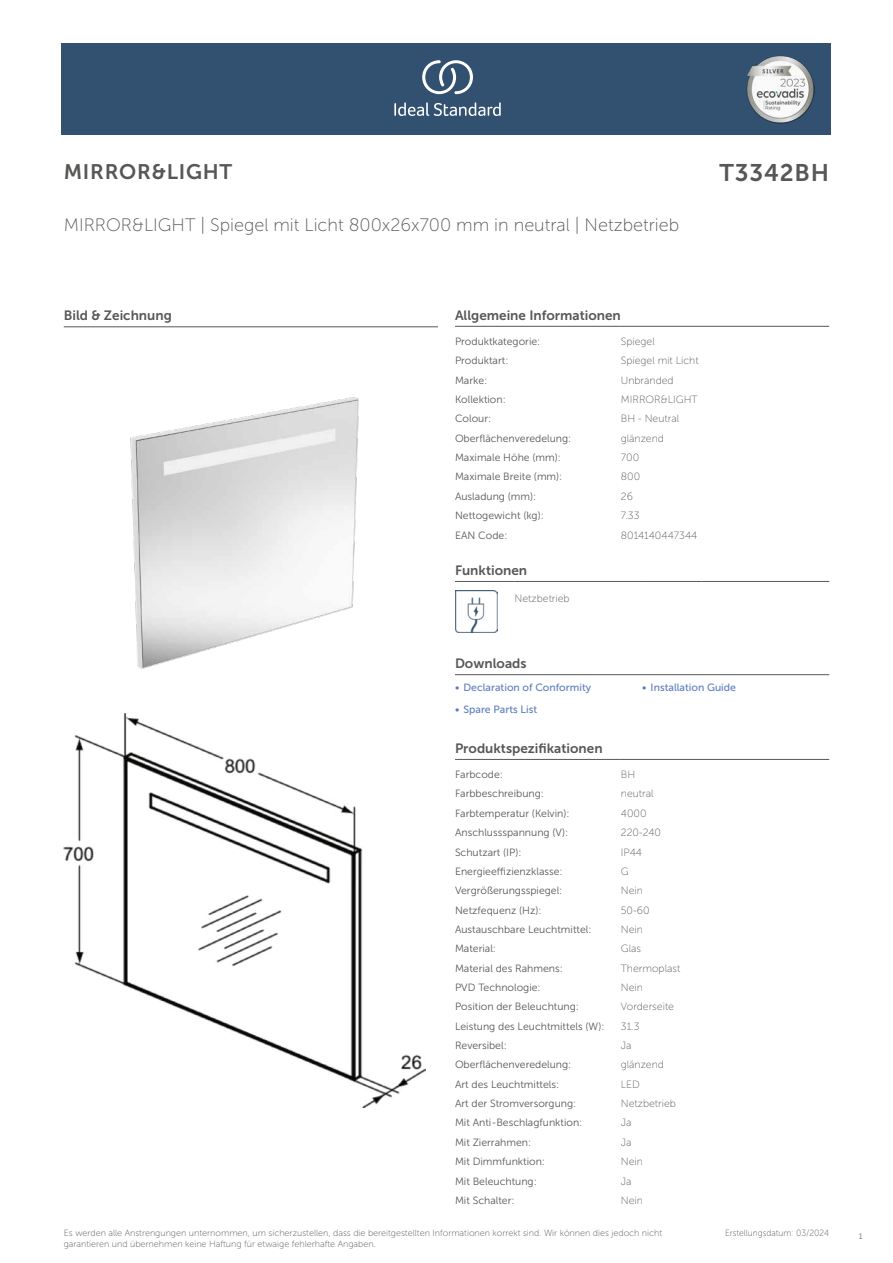
<style>
.page{position:relative;width:893px;height:1263px;background:#fff}
.page>*{position:absolute;margin:0;border:0;box-sizing:border-box;transform-origin:0 0}
.t1{font:24px "Museo Sans 700";letter-spacing:.035em;color:#575756}
.t2{font:21px "Museo Sans 700";letter-spacing:.035em;color:#575756}
.t3{font:18px "Museo Sans 100";color:#575756}
.t4{font:13.5px "Museo Sans 700";color:#575756}
.t5{font:10.5px "Museo Sans 300";color:#575756}
.t6{font:10.5px "Museo Sans 100";color:#575756}
.t7{font:10.5px "Museo Sans 500";color:#5b7ebf}
.t8{font:9px/10.8px "Museo Sans 100";color:#575756}
.t9{font:9px "Museo Sans 100";color:#575756;scale:.95 1}
.t10{font:300 9px "Calibri";color:#575756;scale:.95 1}
</style>
<div class="page">
<div style="left:62px;top:43px;width:769px;height:91px;background:#325070"></div>
<hr style="left:455px;top:326px;width:166px;height:1px;background:#575756">
<hr style="left:621px;top:326px;width:208px;height:1px;background:#575756">
<hr style="left:455px;top:581px;width:59px;height:1px;background:#575756">
<hr style="left:514px;top:581px;width:128px;height:1px;background:#575756">
<hr style="left:642px;top:581px;width:60px;height:1px;background:#575756">
<hr style="left:702px;top:581px;width:127px;height:1px;background:#575756">
<img style="left:455px;top:590px;width:42px;height:43px">
<hr style="left:455px;top:674px;width:187px;height:1px;background:#575756">
<hr style="left:642px;top:674px;width:187px;height:1px;background:#575756">
<hr style="left:455px;top:759px;width:166px;height:1px;background:#575756">
<hr style="left:621px;top:759px;width:208px;height:1px;background:#575756">
<img style="left:64px;top:714px;width:361px;height:393px">
<hr style="left:64px;top:327px;width:374px;height:1px;background:#575756">
<img style="left:130px;top:397px;width:229px;height:272px">
<svg style="left:394px;top:102px;width:107px;height:14px"></svg>
<svg style="left:422px;top:60px;width:51px;height:34px"></svg>
<img style="left:746px;top:56px;width:68px;height:67px">
<h2 class="t2" style="left:64px;top:160px;width:170px">MIRROR&amp;LIGHT</h2>
<h1 class="t1" style="left:720px;top:160px;width:111px">T3342BH</h1>
<h3 class="t3" style="left:64px;top:215px;width:617px">MIRROR&amp;LIGHT | Spiegel mit Licht 800x26x700 mm in neutral | Netzbetrieb</h3>
<p class="t4" style="left:64px;top:308px;width:110px">Bild &amp; Zeichnung</p>
<p class="t4" style="left:455px;top:308px;width:167px">Allgemeine Informationen</p>
<p class="t5" style="left:455px;top:336px;width:87px">Produktkategorie:</p>
<p class="t6" style="left:621px;top:336px;width:35px">Spiegel</p>
<p class="t5" style="left:455px;top:355px;width:55px">Produktart:</p>
<p class="t6" style="left:621px;top:355px;width:79px">Spiegel mit Licht</p>
<p class="t5" style="left:455px;top:374px;width:34px">Marke:</p>
<p class="t6" style="left:621px;top:374px;width:54px">Unbranded</p>
<p class="t5" style="left:455px;top:394px;width:52px">Kollektion:</p>
<p class="t6" style="left:621px;top:394px;width:78px">MIRROR&amp;LIGHT</p>
<p class="t5" style="left:455px;top:413px;width:38px">Colour:</p>
<p class="t6" style="left:621px;top:413px;width:60px">BH - Neutral</p>
<p class="t5" style="left:455px;top:432px;width:118px">Oberflächenveredelung:</p>
<p class="t6" style="left:621px;top:433px;width:45px">glänzend</p>
<p class="t5" style="left:455px;top:452px;width:107px">Maximale Höhe (mm):</p>
<p class="t6" style="left:621px;top:452px;width:20px">700</p>
<p class="t5" style="left:455px;top:471px;width:109px">Maximale Breite (mm):</p>
<p class="t6" style="left:621px;top:471px;width:21px">800</p>
<p class="t5" style="left:455px;top:491px;width:83px">Ausladung (mm):</p>
<p class="t6" style="left:621px;top:491px;width:14px">26</p>
<p class="t5" style="left:455px;top:510px;width:90px">Nettogewicht (kg):</p>
<p class="t6" style="left:621px;top:510px;width:20px">7.33</p>
<p class="t5" style="left:455px;top:529px;width:54px">EAN Code:</p>
<p class="t6" style="left:621px;top:529px;width:78px">8014140447344</p>
<p class="t4" style="left:455px;top:563px;width:74px">Funktionen</p>
<p class="t6" style="left:514px;top:593px;width:57px">Netzbetrieb</p>
<p class="t4" style="left:455px;top:656px;width:73px">Downloads</p>
<p class="t7" style="left:455px;top:682px;width:138px">• Declaration of Conformity</p>
<p class="t7" style="left:642px;top:682px;width:95px">• Installation Guide</p>
<p class="t7" style="left:455px;top:703px;width:84px">• Spare Parts List</p>
<p class="t4" style="left:455px;top:741px;width:149px">Produktspezifikationen</p>
<p class="t5" style="left:455px;top:769px;width:49px">Farbcode:</p>
<p class="t6" style="left:621px;top:769px;width:16px">BH</p>
<p class="t5" style="left:455px;top:788px;width:90px">Farbbeschreibung:</p>
<p class="t6" style="left:621px;top:788px;width:34px">neutral</p>
<p class="t5" style="left:455px;top:807px;width:116px">Farbtemperatur (Kelvin):</p>
<p class="t6" style="left:621px;top:808px;width:27px">4000</p>
<p class="t5" style="left:455px;top:827px;width:115px">Anschlussspannung (V):</p>
<p class="t6" style="left:621px;top:827px;width:42px">220-240</p>
<p class="t5" style="left:455px;top:846px;width:68px">Schutzart (IP):</p>
<p class="t6" style="left:621px;top:846px;width:23px">IP44</p>
<p class="t5" style="left:455px;top:866px;width:109px">Energieeffizienzklasse:</p>
<p class="t6" style="left:621px;top:866px;width:9px">G</p>
<p class="t5" style="left:455px;top:885px;width:109px">Vergrößerungsspiegel:</p>
<p class="t6" style="left:621px;top:885px;width:24px">Nein</p>
<p class="t5" style="left:455px;top:904px;width:88px">Netzfequenz (Hz):</p>
<p class="t6" style="left:621px;top:904px;width:30px">50-60</p>
<p class="t5" style="left:455px;top:924px;width:138px">Austauschbare Leuchtmittel:</p>
<p class="t6" style="left:621px;top:924px;width:24px">Nein</p>
<p class="t5" style="left:455px;top:943px;width:43px">Material:</p>
<p class="t6" style="left:621px;top:943px;width:22px">Glas</p>
<p class="t5" style="left:455px;top:962px;width:109px">Material des Rahmens:</p>
<p class="t6" style="left:621px;top:962px;width:61px">Thermoplast</p>
<p class="t5" style="left:455px;top:982px;width:87px">PVD Technologie:</p>
<p class="t6" style="left:621px;top:982px;width:24px">Nein</p>
<p class="t5" style="left:455px;top:1001px;width:126px">Position der Beleuchtung:</p>
<p class="t6" style="left:621px;top:1001px;width:55px">Vorderseite</p>
<p class="t5" style="left:455px;top:1020px;width:151px">Leistung des Leuchtmittels (W):</p>
<p class="t6" style="left:621px;top:1020px;width:20px">31.3</p>
<p class="t5" style="left:455px;top:1040px;width:53px">Reversibel:</p>
<p class="t6" style="left:621px;top:1040px;width:12px">Ja</p>
<p class="t5" style="left:455px;top:1059px;width:118px">Oberflächenveredelung:</p>
<p class="t6" style="left:621px;top:1059px;width:45px">glänzend</p>
<p class="t5" style="left:455px;top:1078px;width:106px">Art des Leuchtmittels:</p>
<p class="t6" style="left:621px;top:1078px;width:21px">LED</p>
<p class="t5" style="left:455px;top:1098px;width:123px">Art der Stromversorgung:</p>
<p class="t6" style="left:621px;top:1098px;width:57px">Netzbetrieb</p>
<p class="t5" style="left:455px;top:1117px;width:129px">Mit Anti-Beschlagfunktion:</p>
<p class="t6" style="left:621px;top:1117px;width:12px">Ja</p>
<p class="t5" style="left:455px;top:1136px;width:78px">Mit Zierrahmen:</p>
<p class="t6" style="left:621px;top:1137px;width:12px">Ja</p>
<p class="t5" style="left:455px;top:1156px;width:91px">Mit Dimmfunktion:</p>
<p class="t6" style="left:621px;top:1156px;width:24px">Nein</p>
<p class="t5" style="left:455px;top:1175px;width:83px">Mit Beleuchtung:</p>
<p class="t6" style="left:621px;top:1175px;width:12px">Ja</p>
<p class="t5" style="left:455px;top:1194px;width:61px">Mit Schalter:</p>
<p class="t6" style="left:621px;top:1195px;width:24px">Nein</p>
<p class="t8" style="left:64px;top:1227px;width:600px">Es werden alle Anstrengungen unternommen, um sicherzustellen, dass die bereitgestellten Informationen korrekt sind. Wir können dies jedoch nicht garantieren und übernehmen keine Haftung für etwaige fehlerhafte Angaben.</p>
<p class="t9" style="left:725px;top:1228px;width:111px">Erstellungsdatum: 03/2024</p>
<p class="t10" style="left:858px;top:1230px;width:6px">1</p>
</div>
